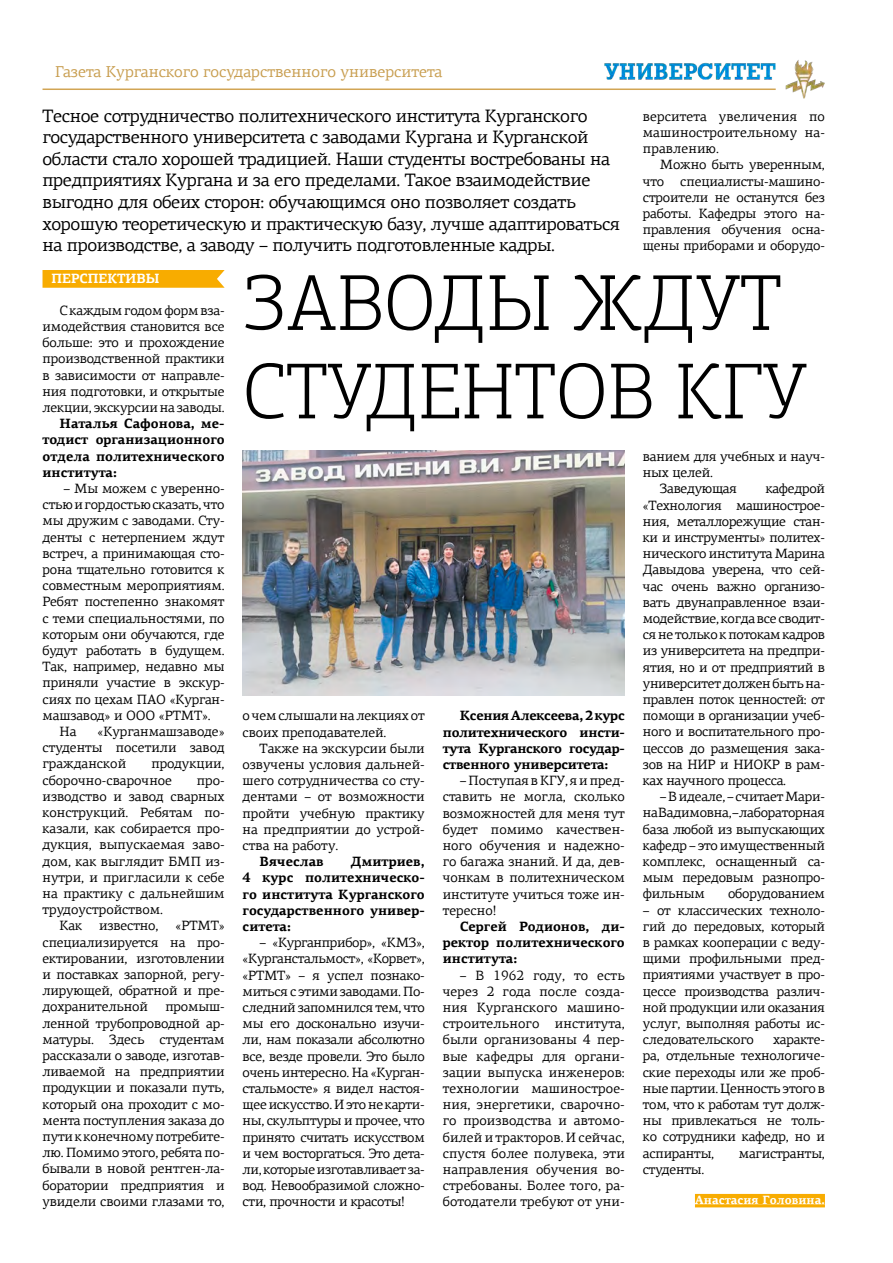
<style>
.page{position:relative;width:893px;height:1263px;background:#fff}
.page>*{position:absolute;margin:0;border:0;box-sizing:border-box;transform-origin:0 0}
.t1{font:300 79.8px/88.3px "PF Agora Slab Pro";color:#000}
.t2{font:18px/21.6px "PF Agora Serif Pro";letter-spacing:-.02em;color:#000}
.t3{font:15.75px "PF Agora Serif Pro";color:#c89e50}
.t4{font:13.5px/16.2px "PF Agora Serif Pro";letter-spacing:-.01em;color:#000;text-align:justify}
.t5{font:700 13.5px/16.2px "PF Agora Serif Pro";color:#000;text-align:justify}
.t6{font:700 13.5px "PF Agora Slab Pro";color:#fff}
.t7{font:700 12px "PF Agora Serif Pro";color:#fff}
</style>
<div class="page">
<img style="left:785px;top:60px;width:40px;height:39px">
<img style="left:604px;top:62px;width:172px;height:17px">
<hr style="left:43px;top:89px;width:733px;height:1px;background:#d2a554">
<svg style="left:43px;top:270px;width:182px;height:18px;background:#f8af09"></svg>
<div style="left:695px;top:1194px;width:130px;height:10px;background:#f8ac00"></div>
<hr style="left:695px;top:1204px;width:130px;height:3px;background:#f8ac00">
<img style="left:243px;top:450px;width:382px;height:245px">
<p class="t3" style="left:55px;top:62px;width:389px">Газета Курганского государственного университета</p>
<p class="t2" style="left:43px;top:105px;width:579px">Тесное сотрудничество политехнического института Курганского государственного университета с заводами Кургана и Курганской области стало хорошей традицией. Наши студенты востребованы на предприятиях Кургана и за его пределами. Такое взаимодействие выгодно для обеих сторон: обучающимся оно позволяет создать хорошую теоретическую и практическую базу, лучше адаптироваться на производстве, а заводу – получить подготовленные кадры.</p>
<p class="t4" style="left:643px;top:108px;width:184px">верситета увеличения по машиностроительному на&shy;правлению.</p>
<p class="t4" style="left:643px;top:157px;width:184px;text-indent:17px">Можно быть уверенным, что специалисты-машино&shy;строители не останутся без работы. Кафедры этого на&shy;правления обучения осна&shy;щены приборами и оборудо-</p>
<p class="t6" style="left:52px;top:270px;width:109px">перспективы</p>
<p class="t4" style="left:43px;top:302px;width:184px;text-indent:17px">С каждым годом форм вза&shy;имодействия становится все больше: это и прохождение производственной практики в зависимости от направле&shy;ния подготовки, и открытые лекции, экскурсии на заводы.</p>
<p class="t5" style="left:43px;top:416px;width:184px;text-indent:17px">Наталья Сафонова, ме&shy;тодист организационного отдела политехнического института:</p>
<p class="t4" style="left:64px;top:480px;width:163px">– Мы можем с уверенно-</p>
<p class="t4" style="left:43px;top:496px;width:184px">стью и гордостью сказать, что</p>
<p class="t4" style="left:43px;top:513px;width:184px">мы дружим с заводами. Сту-</p>
<p class="t4" style="left:43px;top:529px;width:184px">денты с нетерпением ждут</p>
<p class="t4" style="left:43px;top:545px;width:184px">встреч, а принимающая сто-</p>
<p class="t4" style="left:43px;top:561px;width:184px">рона тщательно готовится к</p>
<p class="t4" style="left:43px;top:577px;width:184px">совместным мероприятиям.</p>
<p class="t4" style="left:43px;top:594px;width:184px">Ребят постепенно знакомят</p>
<p class="t4" style="left:43px;top:610px;width:184px">с теми специальностями, по</p>
<p class="t4" style="left:43px;top:626px;width:184px">которым они обучаются, где</p>
<p class="t4" style="left:43px;top:642px;width:184px">будут работать в будущем.</p>
<p class="t4" style="left:43px;top:658px;width:184px">Так, например, недавно мы</p>
<p class="t4" style="left:43px;top:675px;width:184px">приняли участие в экскур-</p>
<p class="t4" style="left:43px;top:691px;width:184px">сиях по цехам ПАО «Курган-</p>
<p class="t4" style="left:43px;top:707px;width:170px">машзавод» и ООО «РТМТ».</p>
<p class="t4" style="left:60px;top:723px;width:19px">На</p>
<p class="t4" style="left:43px;top:723px;width:184px;text-indent:55px">«Курганмашзаводе» студенты посетили завод гражданской</p>
<p class="t4" style="left:43px;top:756px;width:184px;text-indent:109px">продукции, сборочно-сварочное</p>
<p class="t4" style="left:197px;top:772px;width:29px">про-</p>
<p class="t4" style="left:43px;top:788px;width:184px">изводство и завод сварных</p>
<p class="t4" style="left:43px;top:804px;width:184px">конструкций. Ребятам по-</p>
<p class="t4" style="left:43px;top:820px;width:184px">казали, как собирается про-</p>
<p class="t4" style="left:43px;top:837px;width:184px">дукция, выпускаемая заво-</p>
<p class="t4" style="left:43px;top:853px;width:184px">дом, как выглядит БМП из-</p>
<p class="t4" style="left:43px;top:869px;width:184px">нутри, и пригласили к себе</p>
<p class="t4" style="left:43px;top:885px;width:184px">на практику с дальнейшим</p>
<p class="t4" style="left:43px;top:901px;width:122px">трудоустройством.</p>
<p class="t4" style="left:60px;top:918px;width:24px">Как</p>
<p class="t4" style="left:99px;top:918px;width:61px">известно,</p>
<p class="t4" style="left:43px;top:918px;width:184px;text-indent:133px">«РТМТ» специализируется на про&shy;ектировании, изготовлении и поставках запорной, регу&shy;лирующей, обратной и пре&shy;дохранительной</p>
<p class="t4" style="left:43px;top:999px;width:184px;text-indent:123px">промыш&shy;ленной трубопроводной ар&shy;матуры. Здесь студентам рассказали о заводе, изготав&shy;ливаемой на предприятии продукции и показали путь, который она проходит с мо&shy;мента поступления заказа до пути к конечному потребите&shy;лю. Помимо этого, ребята по&shy;бывали в новой рентген-ла&shy;боратории предприятия и увидели своими глазами то,</p>
<h1 class="t1" style="left:243px;top:259px;width:565px">Заводы ждут студентов КГУ</h1>
<p class="t4" style="left:243px;top:708px;width:184px">о чем слышали на лекциях от своих преподавателей.</p>
<p class="t4" style="left:243px;top:740px;width:184px;text-indent:17px">Также на экскурсии были озвучены условия дальней&shy;шего сотрудничества со сту&shy;дентами – от возможности пройти учебную практику на предприятии до устрой&shy;ства на работу.</p>
<p class="t5" style="left:260px;top:854px;width:66px">Вячеслав</p>
<p class="t5" style="left:243px;top:854px;width:184px;text-indent:108px">Дмитриев, 4 курс политехническо&shy;го института Курганского государственного универ&shy;ситета:</p>
<p class="t4" style="left:243px;top:934px;width:184px;text-indent:17px">– «Курганприбор», «КМЗ», «Курганстальмост», «Корвет», «РТМТ» – я успел познако&shy;миться с этими заводами. По&shy;следний запомнился тем, что мы его досконально изучи&shy;ли, нам показали абсолютно все, везде провели. Это было очень интересно. На «Курган&shy;стальмосте» я видел настоя&shy;щее искусство. И это не карти&shy;ны, скульптуры и прочее, что принято считать искусством и чем восторгаться. Это дета&shy;ли, которые изготавливает за&shy;вод. Невообразимой сложно&shy;сти, прочности и красоты!</p>
<p class="t5" style="left:443px;top:708px;width:184px;text-indent:17px">Ксения Алексеева, 2 курс политехнического инсти&shy;тута Курганского государ&shy;ственного университета:</p>
<p class="t4" style="left:443px;top:772px;width:184px;text-indent:17px">– Поступая в КГУ, я и пред&shy;ставить не могла, сколько возможностей для меня тут будет помимо качествен&shy;ного обучения и надежно&shy;го багажа знаний. И да, дев&shy;чонкам в политехническом институте учиться тоже ин&shy;тересно!</p>
<p class="t5" style="left:443px;top:919px;width:184px;text-indent:17px">Сергей Родионов, ди&shy;ректор политехнического института:</p>
<p class="t4" style="left:443px;top:967px;width:184px;text-indent:17px">– В 1962 году, то есть через 2 года после созда&shy;ния Курганского машино&shy;строительного института, были организованы 4 пер&shy;вые кафедры для органи&shy;зации выпуска инженеров: технологии машинострое&shy;ния, энергетики, сварочно&shy;го производства и автомо&shy;билей и тракторов. И сейчас, спустя более полувека, эти направления обучения во&shy;стребованы. Более того, ра&shy;ботодатели требуют от уни-</p>
<p class="t4" style="left:643px;top:448px;width:184px">ванием для учебных и науч-</p>
<p class="t4" style="left:643px;top:464px;width:72px">ных целей.</p>
<p class="t4" style="left:660px;top:481px;width:78px">Заведующая</p>
<p class="t4" style="left:643px;top:481px;width:184px;text-indent:123px">кафедрой «Технология машинострое&shy;ния, металлорежущие стан&shy;ки и инструменты» политех&shy;нического института Марина Давыдова уверена, что сей&shy;час очень важно организо&shy;вать двунаправленное взаи&shy;модействие, когда все сводит&shy;ся не только к потокам кадров из университета на предпри&shy;ятия, но и от предприятий в университет должен быть на&shy;правлен поток ценностей: от помощи в организации учеб&shy;ного и воспитательного про&shy;цессов до размещения зака&shy;зов на НИР и НИОКР в рам&shy;ках научного процесса.</p>
<p class="t4" style="left:643px;top:788px;width:184px;text-indent:17px">– В идеале, – считает Мари&shy;на Вадимовна, – лабораторная база любой из выпускающих кафедр – это имущественный комплекс, оснащенный са&shy;мым передовым разнопро&shy;фильным</p>
<p class="t4" style="left:728px;top:886px;width:98px">оборудованием</p>
<p class="t4" style="left:643px;top:902px;width:184px">– от классических техноло&shy;гий до передовых, который в рамках кооперации с веду&shy;щими профильными пред&shy;приятиями участвует в про&shy;цессе производства различ&shy;ной продукции или оказания услуг, выполняя работы ис&shy;следовательского</p>
<p class="t4" style="left:643px;top:1031px;width:184px;text-indent:130px">характе&shy;ра, отдельные технологиче&shy;ские переходы или же проб&shy;ные партии. Ценность этого в том, что к работам тут долж&shy;ны привлекаться не толь&shy;ко сотрудники кафедр, но и аспиранты,</p>
<p class="t4" style="left:739px;top:1145px;width:88px">магистранты,</p>
<p class="t4" style="left:643px;top:1161px;width:63px">студенты.</p>
<p class="t7" style="left:695px;top:1193px;width:131px">Анастасия Головина.</p>
</div>
